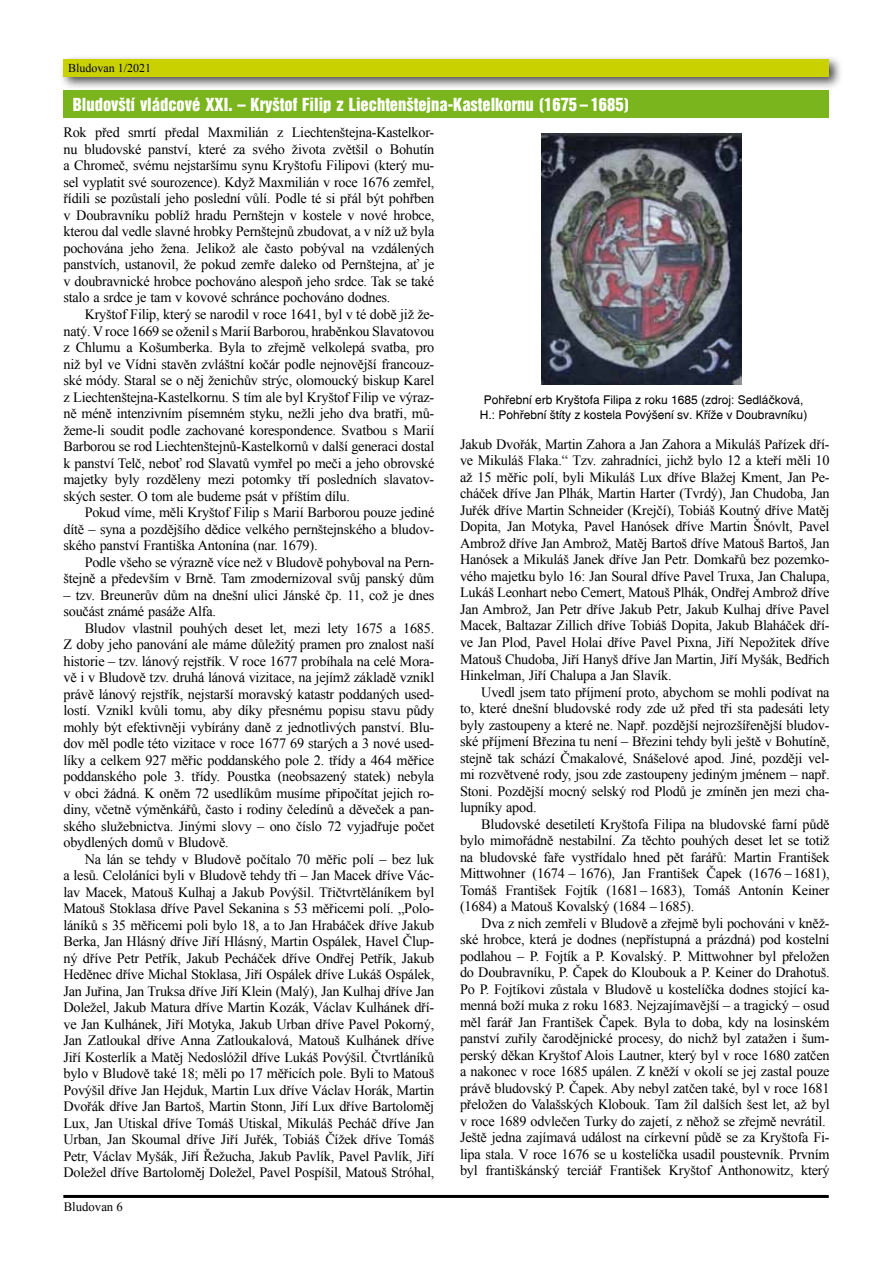
<style>
.page{position:relative;width:893px;height:1263px;background:#fff}
.page>*{position:absolute;margin:0;border:0;box-sizing:border-box;transform-origin:0 0}
.t1{font:16.5px "Switzerland Inserat CE";color:#fff}
.t2{font:14.25px/16.5px "Times New Roman";letter-spacing:-.015em;color:#000;text-align:justify}
.t3{font:12.75px "Times New Roman";color:#000}
.t4{font:12px/15px "Switzerland CE";color:#000;text-align:center}
.t5{font:12px "Times New Roman";color:#000}
</style>
<div class="page">
<div style="left:59px;top:54px;width:784px;height:36px;background:#000;opacity:.7"></div>
<div style="left:64px;top:59px;width:765px;height:18px;background:#c9d200"></div>
<hr style="left:63px;top:1195px;width:766px;height:3px;background:#000">
<div style="left:63px;top:90px;width:765px;height:28px;background:#7ab51d"></div>
<img style="left:542px;top:134px;width:199px;height:251px">
<p class="t5" style="left:68px;top:59px;width:85px">Bludovan 1/2021</p>
<p class="t1" style="left:73px;top:94px;width:558px">Bludovští vládcové XXI. – Kryštof Filip z Liechtenštejna-Kastelkornu (1675 – 1685)</p>
<p class="t2" style="left:63px;top:124px;width:372px">Rok před smrtí předal Maxmilián z Liechtenštejna-Kastelkor&shy;nu bludovské panství, které za svého života zvětšil o Bohutín a Chromeč, svému nejstaršímu synu Kryštofu Filipovi (který mu&shy;sel vyplatit své sourozence). Když Maxmilián v roce 1676 zemřel, řídili se pozůstalí jeho poslední vůlí. Podle té si přál být pohřben v Doubravníku poblíž hradu Pernštejn v kostele v nové hrobce, kterou dal vedle slavné hrobky Pernštejnů zbudovat, a v níž už byla pochována jeho žena. Jelikož ale často pobýval na vzdálených panstvích, ustanovil, že pokud zemře daleko od Pernštejna, ať je v doubravnické hrobce pochováno alespoň jeho srdce. Tak se také stalo a srdce je tam v kovové schránce pochováno dodnes.</p>
<p class="t2" style="left:63px;top:305px;width:372px;text-indent:21px">Kryštof Filip, který se narodil v roce 1641, byl v té době již že&shy;natý. V roce 1669 se oženil s Marií Barborou, hraběnkou Slavatovou z Chlumu a Košumberka. Byla to zřejmě velkolepá svatba, pro niž byl ve Vídni stavěn zvláštní kočár podle nejnovější francouz&shy;ské módy. Staral se o něj ženichův strýc, olomoucký biskup Karel z Liechtenštejna-Kastelkornu. S tím ale byl Kryštof Filip ve výraz&shy;ně méně intenzivním písemném styku, nežli jeho dva bratři, mů&shy;žeme-li soudit podle zachované korespondence. Svatbou s Marií Barborou se rod Liechtenštejnů-Kastelkornů v další generaci dostal k panství Telč, neboť rod Slavatů vymřel po meči a jeho obrovské majetky byly rozděleny mezi potomky tří posledních slavatov&shy;ských sester. O tom ale budeme psát v příštím dílu.</p>
<p class="t2" style="left:63px;top:504px;width:372px;text-indent:21px">Pokud víme, měli Kryštof Filip s Marií Barborou pouze jediné dítě – syna a pozdějšího dědice velkého pernštejnského a bludov&shy;ského panství Františka Antonína (nar. 1679).</p>
<p class="t2" style="left:63px;top:553px;width:372px;text-align:right">Podle všeho se výrazně více než v Bludově pohyboval na Pern&shy;štejně a především v Brně. Tam zmodernizoval svůj panský dům</p>
<p class="t2" style="left:63px;top:586px;width:372px">– tzv. Breunerův dům na dnešní ulici Jánské čp. 11, což je dnes součást známé pasáže Alfa.</p>
<p class="t2" style="left:63px;top:619px;width:372px;text-indent:21px">Bludov vlastnil pouhých deset let, mezi lety 1675 a 1685.<br>Z doby jeho panování ale máme důležitý pramen pro znalost naší historie – tzv. lánový rejstřík. V roce 1677 probíhala na celé Mora&shy;vě i v Bludově tzv. druhá lánová vizitace, na jejímž základě vznikl právě lánový rejstřík, nejstarší moravský katastr poddaných used&shy;lostí. Vznikl kvůli tomu, aby díky přesnému popisu stavu půdy mohly být efektivněji vybírány daně z jednotlivých panství. Blu&shy;dov měl podle této vizitace v roce 1677 69 starých a 3 nové used&shy;líky a celkem 927 měřic poddanského pole 2. třídy a 464 měřice poddanského pole 3. třídy. Poustka (neobsazený statek) nebyla v obci žádná. K oněm 72 usedlíkům musíme připočítat jejich ro&shy;diny, včetně výměnkářů, často i rodiny čeledínů a děveček a pan&shy;ského služebnictva. Jinými slovy – ono číslo 72 vyjadřuje počet obydlených domů v Bludově.</p>
<p class="t2" style="left:63px;top:850px;width:372px;text-indent:21px">Na lán se tehdy v Bludově počítalo 70 měřic polí – bez luk a lesů. Celoláníci byli v Bludově tehdy tři – Jan Macek dříve Vác&shy;lav Macek, Matouš Kulhaj a Jakub Povýšil. Třičtvrtěláníkem byl Matouš Stoklasa dříve Pavel Sekanina s 53 měřicemi polí. „Polo&shy;láníků s 35 měřicemi poli bylo 18, a to Jan Hrabáček dříve Jakub Berka, Jan Hlásný dříve Jiří Hlásný, Martin Ospálek, Havel Člup&shy;ný dříve Petr Petřík, Jakub Pecháček dříve Ondřej Petřík, Jakub Heděnec dříve Michal Stoklasa, Jiří Ospálek dříve Lukáš Ospálek, Jan Juřina, Jan Truksa dříve Jiří Klein (Malý), Jan Kulhaj dříve Jan Doležel, Jakub Matura dříve Martin Kozák, Václav Kulhánek dří&shy;ve Jan Kulhánek, Jiří Motyka, Jakub Urban dříve Pavel Pokorný, Jan Zatloukal dříve Anna Zatloukalová, Matouš Kulhánek dříve Jiří Kosterlík a Matěj Nedoslóžil dříve Lukáš Povýšil. Čtvrtláníků bylo v Bludově také 18; měli po 17 měřicích pole. Byli to Matouš Povýšil dříve Jan Hejduk, Martin Lux dříve Václav Horák, Martin Dvořák dříve Jan Bartoš, Martin Stonn, Jiří Lux dříve Bartoloměj Lux, Jan Utiskal dříve Tomáš Utiskal, Mikuláš Pecháč dříve Jan Urban, Jan Skoumal dříve Jiří Juřék, Tobiáš Čížek dříve Tomáš Petr, Václav Myšák, Jiří Řežucha, Jakub Pavlík, Pavel Pavlík, Jiří Doležel dříve Bartoloměj Doležel, Pavel Pospíšil, Matouš Stróhal,</p>
<p class="t3" style="left:64px;top:1197px;width:61px">Bludovan 6</p>
<p class="t4" style="left:480px;top:392px;width:329px">Pohřební erb Kryštofa Filipa z roku 1685 (zdroj: Sedláčková,<br>H.: Pohřební štíty z kostela Povýšení sv. Kříže v Doubravníku)</p>
<p class="t2" style="left:460px;top:435px;width:371px">Jakub Dvořák, Martin Zahora a Jan Zahora a Mikuláš Pařízek dří&shy;ve Mikuláš Flaka.“ Tzv. zahradníci, jichž bylo 12 a kteří měli 10 až 15 měřic polí, byli Mikuláš Lux dříve Blažej Kment, Jan Pe&shy;cháček dříve Jan Plhák, Martin Harter (Tvrdý), Jan Chudoba, Jan Juřék dříve Martin Schneider (Krejčí), Tobiáš Koutný dříve Matěj Dopita, Jan Motyka, Pavel Hanósek dříve Martin Šnóvlt, Pavel Ambrož dříve Jan Ambrož, Matěj Bartoš dříve Matouš Bartoš, Jan Hanósek a Mikuláš Janek dříve Jan Petr. Domkařů bez pozemko&shy;vého majetku bylo 16: Jan Soural dříve Pavel Truxa, Jan Chalupa, Lukáš Leonhart nebo Cemert, Matouš Plhák, Ondřej Ambrož dříve Jan Ambrož, Jan Petr dříve Jakub Petr, Jakub Kulhaj dříve Pavel Macek, Baltazar Zillich dříve Tobiáš Dopita, Jakub Blaháček dří&shy;ve Jan Plod, Pavel Holai dříve Pavel Pixna, Jiří Nepožitek dříve Matouš Chudoba, Jiří Hanyš dříve Jan Martin, Jiří Myšák, Bedřich Hinkelman, Jiří Chalupa a Jan Slavík.</p>
<p class="t2" style="left:460px;top:683px;width:371px;text-indent:21px">Uvedl jsem tato příjmení proto, abychom se mohli podívat na to, které dnešní bludovské rody zde už před tři sta padesáti lety byly zastoupeny a které ne. Např. pozdější nejrozšířenější bludov&shy;ské příjmení Březina tu není – Březini tehdy byli ještě v Bohutíně, stejně tak schází Čmakalové, Snášelové apod. Jiné, později vel&shy;mi rozvětvené rody, jsou zde zastoupeny jediným jménem – např.<br>Stoni. Pozdější mocný selský rod Plodů je zmíněn jen mezi cha&shy;lupníky apod.</p>
<p class="t2" style="left:460px;top:815px;width:371px;text-indent:21px">Bludovské desetiletí Kryštofa Filipa na bludovské farní půdě bylo mimořádně nestabilní. Za těchto pouhých deset let se totiž na bludovské faře vystřídalo hned pět farářů: Martin František Mittwohner (1674 – 1676), Jan František Čapek (1676 – 1681), Tomáš František Fojtík (1681– 1683), Tomáš Antonín Keiner (1684) a Matouš Kovalský (1684 – 1685).</p>
<p class="t2" style="left:460px;top:914px;width:371px;text-align:left;text-indent:21px">Dva z nich zemřeli v Bludově a zřejmě byli pochováni v kněž&shy;ské hrobce, která je dodnes (nepřístupná a prázdná) pod kostelní podlahou – P. Fojtík a P. Kovalský. P. Mittwohner byl přeložen do Doubravníku, P. Čapek do Kloubouk a P. Keiner do Drahotuš.<br>Po P. Fojtíkovi zůstala v Bludově u kostelíčka dodnes stojící ka&shy;menná boží muka z roku 1683. Nejzajímavější – a tragický – osud měl farář Jan František Čapek. Byla to doba, kdy na losinském panství zuřily čarodějnické procesy, do nichž byl zatažen i šum&shy;perský děkan Kryštof Alois Lautner, který byl v roce 1680 zatčen a nakonec v roce 1685 upálen. Z kněží v okolí se jej zastal pouze právě bludovský P. Čapek. Aby nebyl zatčen také, byl v roce 1681 přeložen do Valašských Klobouk. Tam žil dalších šest let, až byl v roce 1689 odvlečen Turky do zajetí, z něhož se zřejmě nevrátil.<br>Ještě jedna zajímavá událost na církevní půdě se za Kryštofa Fi&shy;lipa stala. V roce 1676 se u kostelíčka usadil poustevník. Prvním byl františkánský terciář František Kryštof Anthonowitz, který</p>
</div>
